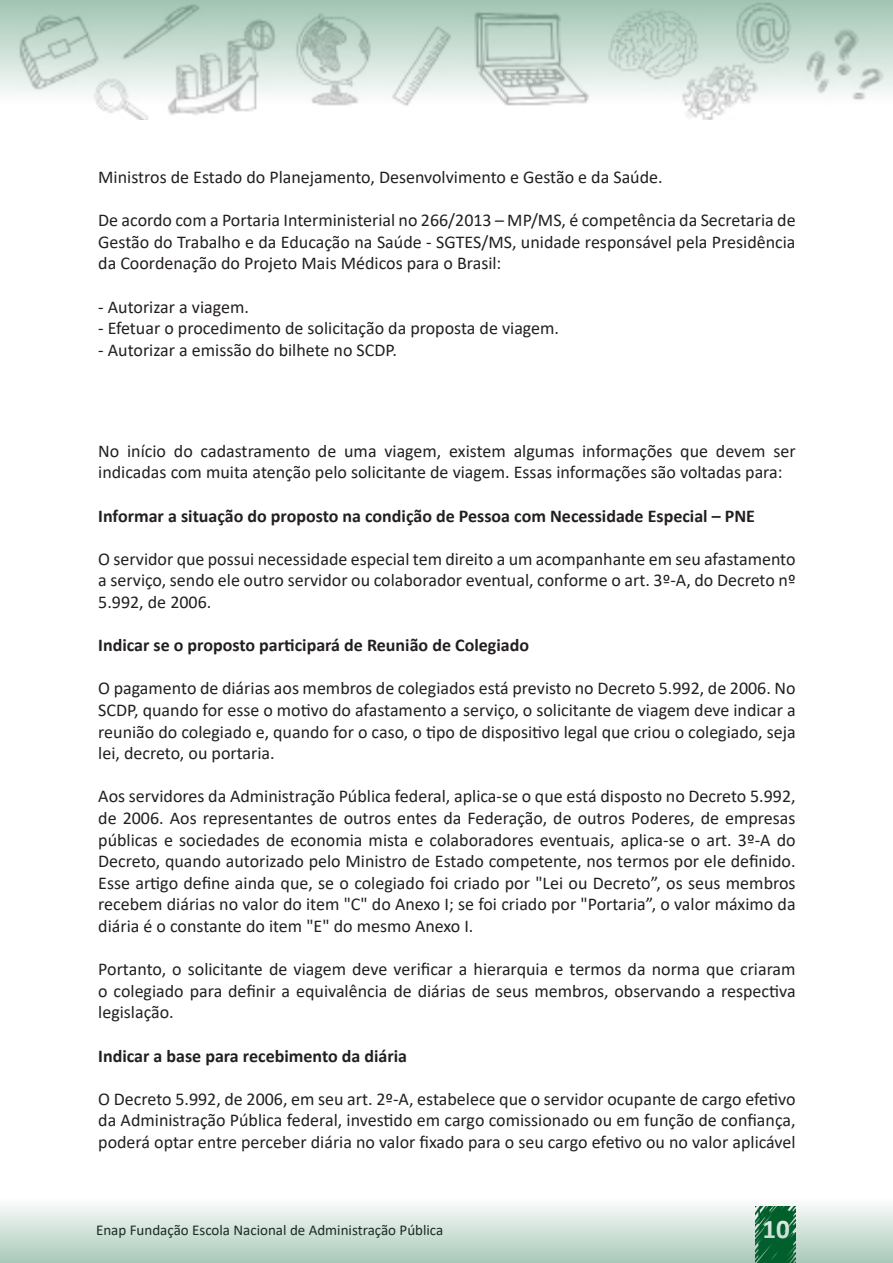
<style>
.page{position:relative;width:893px;height:1263px;background:#fff}
.page>*{position:absolute;margin:0;border:0;box-sizing:border-box;transform-origin:0 0}
.t1{font:700 27px "Calibri";color:#fff}
.texto{font:18px/21.6px "Calibri";color:#231f20;text-align:justify}
.texto-2{font:700 18px "Calibri";color:#231f20}
.t2{font:15px "Calibri";color:#231f20}
</style>
<div class="page">
<svg style="left:0;top:0;width:893px;height:120px"></svg>
<svg style="left:0;top:1205px;width:893px;height:58px;background:#c5dad0"></svg>
<p class="texto" style="left:98px;top:166px;width:566px">Ministros de Estado do Planejamento, Desenvolvimento e Gestão e da Saúde.</p>
<p class="texto" style="left:98px;top:209px;width:699px">De acordo com a Portaria Interministerial no 266/2013 – MP/MS, é competência da Secretaria de Gestão do Trabalho e da Educação na Saúde - SGTES/MS, unidade responsável pela Presidência da Coordenação do Projeto Mais Médicos para o Brasil:</p>
<p class="texto" style="left:98px;top:295px;width:152px">- Autorizar a viagem.</p>
<p class="texto" style="left:98px;top:317px;width:462px">- Efetuar o procedimento de solicitação da proposta de viagem.</p>
<p class="texto" style="left:98px;top:339px;width:300px">- Autorizar a emissão do bilhete no SCDP.</p>
<p class="texto" style="left:98px;top:439px;width:699px">No início do cadastramento de uma viagem, existem algumas informações que devem ser indicadas com muita atenção pelo solicitante de viagem. Essas informações são voltadas para:</p>
<p class="texto-2" style="left:98px;top:503px;width:658px">Informar a situação do proposto na condição de Pessoa com Necessidade Especial – PNE</p>
<p class="texto" style="left:98px;top:547px;width:699px">O servidor que possui necessidade especial tem direito a um acompanhante em seu afastamento a serviço, sendo ele outro servidor ou colaborador eventual, conforme o art. 3º-A, do Decreto nº 5.992, de 2006.</p>
<p class="texto-2" style="left:98px;top:632px;width:432px">Indicar se o proposto participará de Reunião de Colegiado</p>
<p class="texto" style="left:98px;top:677px;width:699px">O pagamento de diárias aos membros de colegiados está previsto no Decreto 5.992, de 2006. No SCDP, quando for esse o motivo do afastamento a serviço, o solicitante de viagem deve indicar a reunião do colegiado e, quando for o caso, o tipo de dispositivo legal que criou o colegiado, seja lei, decreto, ou portaria.</p>
<p class="texto" style="left:98px;top:785px;width:699px">Aos servidores da Administração Pública federal, aplica-se o que está disposto no Decreto 5.992, de 2006. Aos representantes de outros entes da Federação, de outros Poderes, de empresas públicas e sociedades de economia mista e colaboradores eventuais, aplica-se o art. 3º-A do Decreto, quando autorizado pelo Ministro de Estado competente, nos termos por ele definido.<br>Esse artigo define ainda que, se o colegiado foi criado por "Lei ou Decreto”, os seus membros recebem diárias no valor do item "C" do Anexo I; se foi criado por "Portaria”, o valor máximo da diária é o constante do item "E" do mesmo Anexo I.</p>
<p class="texto" style="left:98px;top:958px;width:699px">Portanto, o solicitante de viagem deve verificar a hierarquia e termos da norma que criaram o colegiado para definir a equivalência de diárias de seus membros, observando a respectiva legislação.</p>
<p class="texto-2" style="left:98px;top:1043px;width:310px">Indicar a base para recebimento da diária</p>
<p class="texto" style="left:98px;top:1087px;width:699px">O Decreto 5.992, de 2006, em seu art. 2º-A, estabelece que o servidor ocupante de cargo efetivo da Administração Pública federal, investido em cargo comissionado ou em função de confiança, poderá optar entre perceber diária no valor fixado para o seu cargo efetivo ou no valor aplicável</p>
<p class="t2" style="left:96px;top:1220px;width:349px">Enap Fundação Escola Nacional de Administração Pública</p>
<h1 class="t1" style="left:763px;top:1210px;width:29px">10</h1>
</div>
